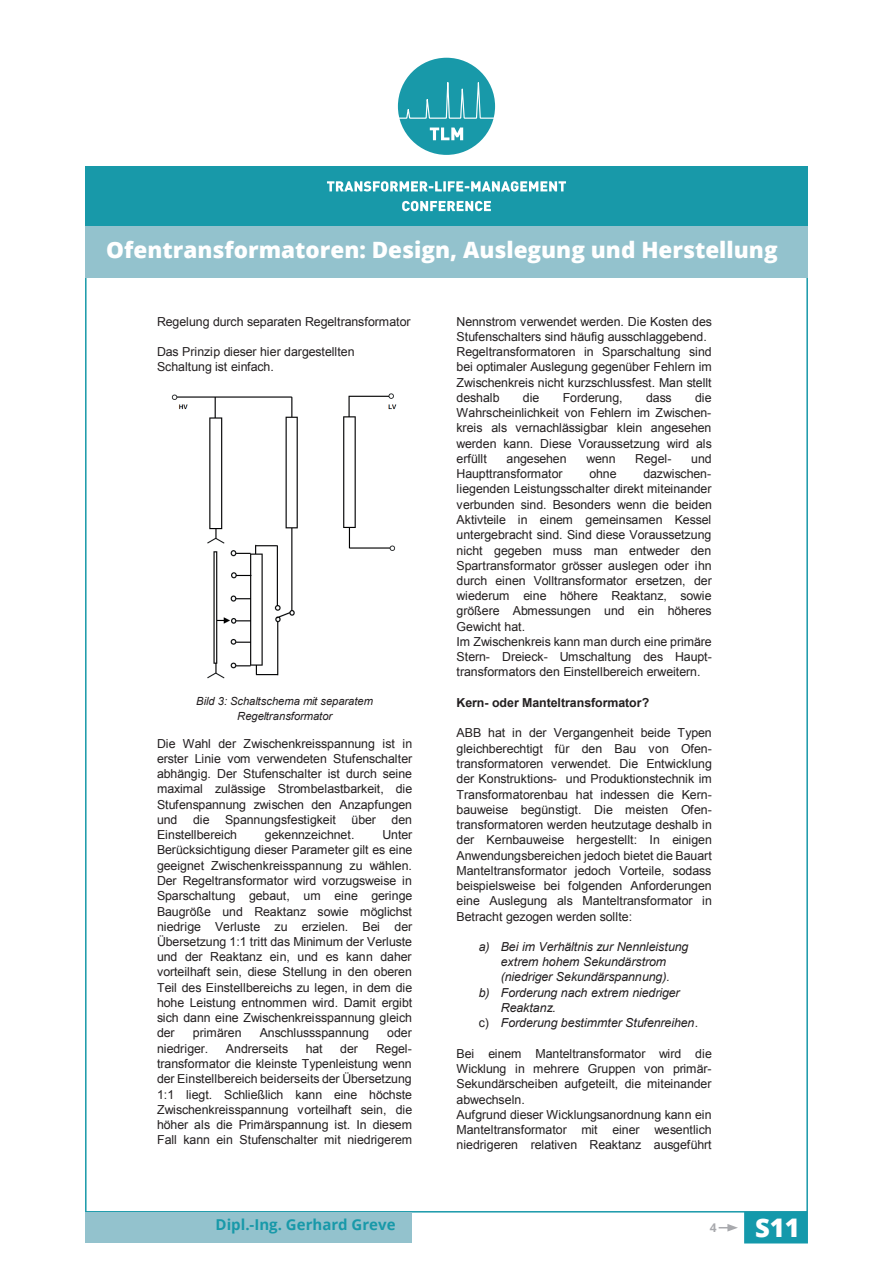
<style>
.page{position:relative;width:893px;height:1263px;background:#fff}
.page>*{position:absolute;margin:0;border:0;box-sizing:border-box;transform-origin:0 0}
.t1{font:800 25.65px "Open Sans";color:#fff}
.t2{font:800 22.5px "Open Sans";color:#fff}
.t3{font:700 15px "Open Sans";color:#1899a9}
.t4{font:12.45px/15.3px "Arial";letter-spacing:-.01em;color:#231f20;text-align:justify}
.t5{font:italic 12.45px "Arial";letter-spacing:-.01em;color:#231f20}
.t6{font:700 12.45px "Arial";letter-spacing:-.01em;color:#231f20}
.t7{font:700 12px "Open Sans";color:#a8a9ad}
.t8{font:italic 11.25px/14.7px "Arial";letter-spacing:-.005em;color:#231f20;text-align:center}
.s1{font-style:normal}
</style>
<div class="page">
<div style="left:744px;top:1212px;width:64px;height:31px;background:#1499ab"></div>
<svg style="left:719px;top:1224px;width:19px;height:7px"></svg>
<div style="left:85px;top:1212px;width:327px;height:31px;background:#93c2cd"></div>
<img style="left:171px;top:393px;width:226px;height:286px">
<div style="left:85px;top:225px;width:723px;height:53px;background:#93c2cd"></div>
<div style="left:398px;top:58px;width:97px;height:97px;background:#1899a9;border-radius:50%"></div>
<svg style="left:397px;top:82px;width:99px;height:39px"></svg>
<svg style="left:430px;top:128px;width:33px;height:12px"></svg>
<div style="left:85px;top:167px;width:723px;height:59px;background:#1899a9"></div>
<svg style="left:327px;top:181px;width:239px;height:11px"></svg>
<svg style="left:402px;top:201px;width:89px;height:10px"></svg>
<h2 class="t2" style="left:106px;top:233px;width:673px">Ofentransformatoren: Design, Auslegung und Herstellung</h2>
<p class="t4" style="left:157px;top:314px;width:255px">Regelung durch separaten Regeltransformator</p>
<p class="t4" style="left:157px;top:344px;width:199px">Das Prinzip dieser hier dargestellten<br>Schaltung ist einfach.</p>
<p class="t8" style="left:196px;top:694px;width:178px">Bild 3: Schaltschema mit separatem<br>Regeltransformator</p>
<p class="t4" style="left:157px;top:736px;width:257px">Die Wahl der Zwischenkreisspannung ist in erster Linie vom verwendeten Stufenschalter abhängig. Der Stufenschalter ist durch seine maximal zulässige Strombelastbarkeit, die Stufenspannung zwischen den Anzapfungen und</p>
<p class="t4" style="left:193px;top:812px;width:18px">die</p>
<p class="t4" style="left:225px;top:812px;width:112px">Spannungsfestigkeit</p>
<p class="t4" style="left:352px;top:812px;width:26px">über</p>
<p class="t4" style="left:392px;top:812px;width:22px">den</p>
<p class="t4" style="left:157px;top:827px;width:82px">Einstellbereich</p>
<p class="t4" style="left:265px;top:827px;width:91px">gekennzeichnet.</p>
<p class="t4" style="left:157px;top:827px;width:257px;text-indent:225px">Unter Berücksichtigung dieser Parameter gilt es eine geeignet Zwischenkreisspannung zu wählen.<br>Der Regeltransformator wird vorzugsweise in Sparschaltung gebaut, um eine geringe Baugröße und Reaktanz sowie möglichst niedrige Verluste zu erzielen. Bei der Übersetzung 1:1 tritt das Minimum der Verluste und der Reaktanz ein, und es kann daher vorteilhaft sein, diese Stellung in den oberen Teil des Einstellbereichs zu legen, in dem die hohe Leistung entnommen wird. Damit ergibt sich dann eine Zwischenkreisspannung gleich der</p>
<p class="t4" style="left:193px;top:1025px;width:50px">primären</p>
<p class="t4" style="left:260px;top:1025px;width:111px">Anschlussspannung</p>
<p class="t4" style="left:387px;top:1025px;width:26px">oder</p>
<p class="t4" style="left:157px;top:1041px;width:53px">niedriger.</p>
<p class="t4" style="left:226px;top:1041px;width:64px">Andrerseits</p>
<p class="t4" style="left:306px;top:1041px;width:19px">hat</p>
<p class="t4" style="left:340px;top:1041px;width:19px">der</p>
<p class="t4" style="left:157px;top:1041px;width:257px;text-indent:219px">Regel&shy;transformator die kleinste Typenleistung wenn der Einstellbereich beiderseits der Übersetzung 1:1 liegt. Schließlich kann eine höchste Zwischenkreisspannung vorteilhaft sein, die höher als die Primärspannung ist. In diesem Fall kann ein Stufenschalter mit niedrigerem</p>
<p class="t4" style="left:457px;top:314px;width:257px;text-align:left">Nennstrom verwendet werden. Die Kosten des Stufenschalters sind häufig ausschlaggebend.<br>Regeltransformatoren in Sparschaltung sind bei optimaler Auslegung gegenüber Fehlern im Zwischenkreis nicht kurzschlussfest. Man stellt deshalb</p>
<p class="t4" style="left:457px;top:390px;width:257px;text-indent:238px">die Wahrscheinlichkeit von Fehlern im Zwischen&shy;kreis als vernachlässigbar klein angesehen werden kann. Diese Voraussetzung wird als erfüllt</p>
<p class="t4" style="left:523px;top:390px;width:18px">die</p>
<p class="t4" style="left:563px;top:390px;width:61px">Forderung,</p>
<p class="t4" style="left:646px;top:390px;width:27px">dass</p>
<p class="t4" style="left:507px;top:451px;width:62px">angesehen</p>
<p class="t4" style="left:587px;top:451px;width:31px">wenn</p>
<p class="t4" style="left:635px;top:451px;width:38px">Regel-</p>
<p class="t4" style="left:691px;top:451px;width:22px">und</p>
<p class="t4" style="left:457px;top:466px;width:108px">Haupttransformator</p>
<p class="t4" style="left:589px;top:466px;width:29px">ohne</p>
<p class="t4" style="left:457px;top:466px;width:257px;text-align:left;text-indent:187px">dazwischen&shy;liegenden Leistungsschalter direkt miteinander verbunden sind. Besonders wenn die beiden Aktivteile in einem gemeinsamen Kessel untergebracht sind. Sind diese Voraussetzung nicht gegeben muss man entweder den Spartransformator grösser auslegen oder ihn durch einen Volltransformator ersetzen, der wiederum eine höhere Reaktanz, sowie größere Abmessungen und ein höheres Gewicht hat.<br>Im Zwischenkreis kann man durch eine primäre Stern- Dreieck- Umschaltung des Haupt&shy;transformators den Einstellbereich erweitern.</p>
<p class="t6" style="left:457px;top:694px;width:194px">Kern- oder Manteltransformator?</p>
<p class="t4" style="left:457px;top:726px;width:257px">ABB hat in der Vergangenheit beide Typen gleichberechtigt für den Bau von Ofen&shy;transformatoren verwendet. Die Entwicklung der Konstruktions- und Produktionstechnik im Transformatorenbau hat indessen die Kern&shy;bauweise begünstigt. Die meisten Ofen&shy;transformatoren werden heutzutage deshalb in der Kernbauweise hergestellt: In einigen Anwendungsbereichen jedoch bietet die Bauart Manteltransformator jedoch Vorteile, sodass beispielsweise bei folgenden Anforderungen eine Auslegung als Manteltransformator in Betracht gezogen werden sollte:</p>
<p class="t5" style="left:479px;top:938px;width:211px">a) Bei im Verhältnis zur Nennleistung</p>
<p class="t5" style="left:501px;top:954px;width:167px">extrem hohem Sekundärstrom</p>
<p class="t5" style="left:501px;top:969px;width:171px">(niedriger Sekundärspannung).</p>
<p class="t5" style="left:479px;top:984px;width:202px">b) Forderung nach extrem niedriger</p>
<p class="t5" style="left:501px;top:999px;width:57px">Reaktanz.</p>
<p class="t5" style="left:479px;top:1014px;width:221px"><span class="s1">c)</span> Forderung bestimmter Stufenreihen<span class="s1">.</span></p>
<p class="t4" style="left:457px;top:1046px;width:257px;text-align:left">Bei einem Manteltransformator wird die Wicklung in mehrere Gruppen von primär-Sekundärscheiben aufgeteilt, die miteinander abwechseln.<br>Aufgrund dieser Wicklungsanordnung kann ein Manteltransformator mit einer wesentlich niedrigeren relativen Reaktanz ausgeführt</p>
<p class="t3" style="left:216px;top:1214px;width:181px">Dipl.-Ing. Gerhard Greve</p>
<p class="t7" style="left:710px;top:1219px;width:8px">4</p>
<h1 class="t1" style="left:755px;top:1208px;width:46px">S11</h1>
</div>
